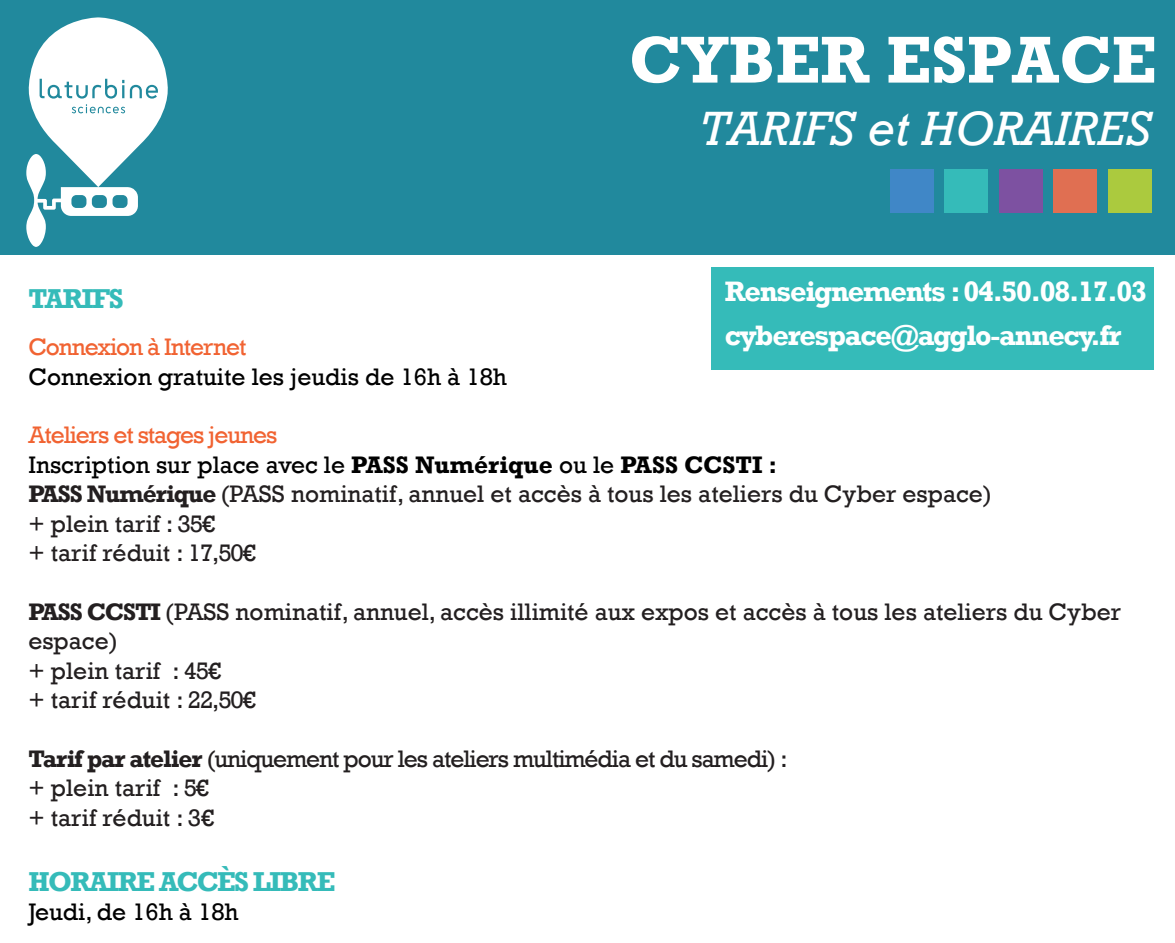
<style>
.page{position:relative;width:1175px;height:943px;background:#fff}
.page>*{position:absolute;margin:0;border:0;box-sizing:border-box;transform-origin:0 0}
.t1{font:700 67.38px "Rockwell";color:#fff}
.t2{font:italic 49.44px "Rockwell";color:#fff}
.t3{font:700 28.79px/44.7px "Rockwell";letter-spacing:-.045em;color:#fff}
.t4{font:700 28px "Rockwell";letter-spacing:-.055em;color:#35bbb9}
.t5{font:24.5px/29.4px "Rockwell";color:#231f20}
.t6{font:24.5px/29.4px "Rockwell";letter-spacing:-.045em;color:#231f20}
.t7{font:24.5px "Rockwell";color:#000}
.t8{font:24.5px "Rockwell";letter-spacing:-.045em;color:#f16332}
.s1{color:#f16332}
.s2{color:#000}
.s3{font-weight:700;color:#000}
.s4{font-weight:700}
</style>
<div class="page">
<div style="left:0;top:0;width:1175px;height:255px;background:#21899d"></div>
<svg style="left:26px;top:17px;width:142px;height:230px"></svg>
<div style="left:889px;top:169px;width:44px;height:43px;background:#4087c7"></div>
<div style="left:944px;top:169px;width:44px;height:43px;background:#35bbb9"></div>
<div style="left:999px;top:169px;width:44px;height:43px;background:#7d51a1"></div>
<div style="left:1053px;top:169px;width:44px;height:43px;background:#e06f52"></div>
<div style="left:1108px;top:169px;width:44px;height:43px;background:#abca3e"></div>
<div style="left:711px;top:267px;width:442px;height:102px;background:#35bbb9"></div>
<h1 class="t1" style="left:629px;top:19px;width:529px">CYBER ESPACE</h1>
<h2 class="t2" style="left:700px;top:100px;width:453px">TARIFS et HORAIRES</h2>
<p class="t3" style="left:725px;top:269px;width:424px">Renseignements : 04.50.08.17.03 cyberespace@agglo-annecy.fr</p>
<p class="t4" style="left:28px;top:281px;width:97px">TARIFS</p>
<p class="t8" style="left:28px;top:333px;width:220px">Connexion à Internet</p>
<p class="t7" style="left:28px;top:362px;width:480px">Connexion gratuite les jeudis de 16h à 18h</p>
<p class="t5" style="left:28px;top:421px;width:965px"><span class="s1">Ateliers et stages jeunes<br></span><span class="s2">Inscription sur place avec le</span> <span class="s3">PASS Numérique</span> <span class="s2">ou le</span> <span class="s3">PASS CCSTI :<br></span><span class="s4">PASS Numérique</span> (PASS nominatif, annuel et accès à tous les ateliers du Cyber espace) + plein tarif : 35€<br>+ tarif réduit : 17,50€</p>
<p class="t5" style="left:28px;top:597px;width:1094px"><span class="s4">PASS CCSTI</span> (PASS nominatif, annuel, accès illimité aux expos et accès à tous les ateliers du Cyber espace)<br>+ plein tarif : 45€<br>+ tarif réduit : 22,50€</p>
<p class="t6" style="left:28px;top:744px;width:760px"><span class="s4">Tarif par atelier</span> (uniquement pour les ateliers multimédia et du samedi) : + plein tarif : 5€<br>+ tarif réduit : 3€</p>
<p class="t4" style="left:28px;top:864px;width:308px">HORAIRE ACCÈS LIBRE</p>
<p class="t7" style="left:28px;top:897px;width:212px">Jeudi, de 16h à 18h</p>
</div>
